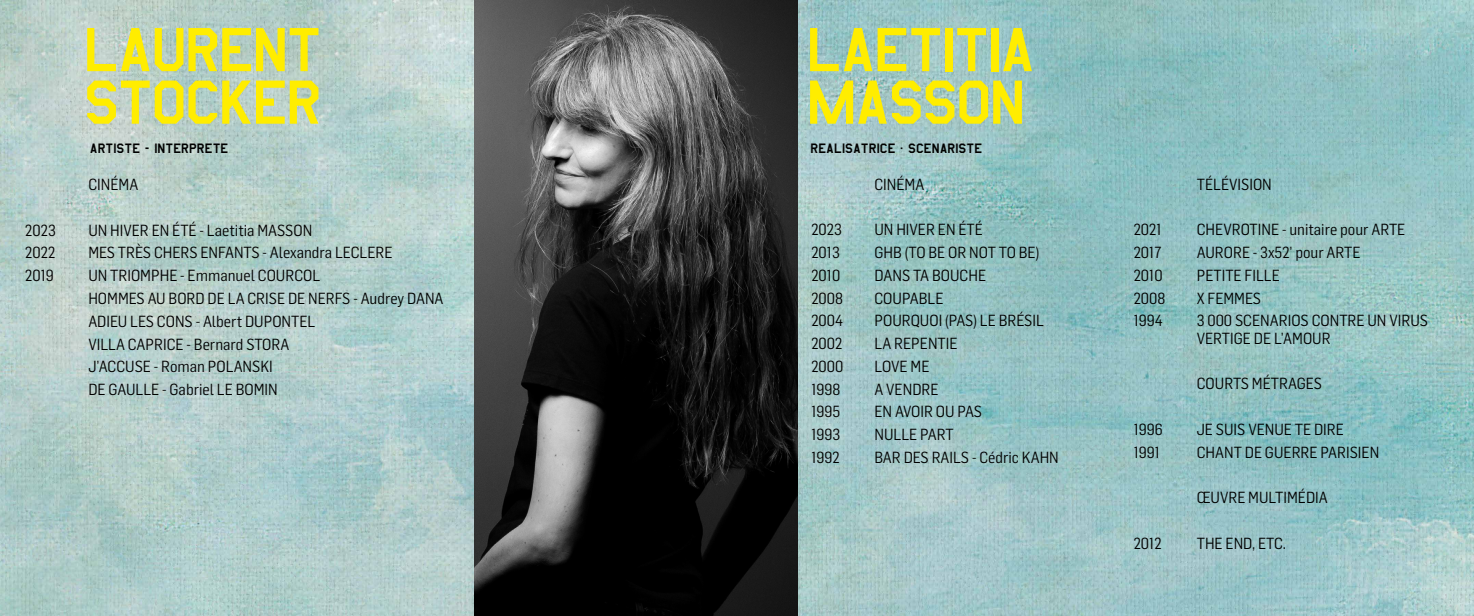
<style>
.page{position:relative;width:1474px;height:616px;background:#fff}
.page>*{position:absolute;margin:0;border:0;box-sizing:border-box;transform-origin:0 0}
.t1{font:71.75px/52.5px "Amarillo USAF";letter-spacing:-.03em;color:#ffed00}
.t2{font:15.75px/22.8px "Flama Semicondensed";color:#000}
.t3{font:15.75px "Amarillo USAF";color:#000}
</style>
<div class="page">
<img style="left:0;top:0;width:1473px;height:615px">
<img style="left:474px;top:0;width:324px;height:615px">
<h1 class="t1" style="left:84px;top:20px;width:240px">LAURENT<br>STOCKER</h1>
<h1 class="t1" style="left:806px;top:20px;width:230px">LAETITIA<br>MASSON</h1>
<p class="t3" style="left:90px;top:140px;width:140px">ARTISTE - INTERPRETE</p>
<p class="t3" style="left:810px;top:140px;width:173px">REALISATRICE – SCENARISTE</p>
<p class="t2" style="left:88px;top:172px;width:51px">CINÉMA</p>
<p class="t2" style="left:25px;top:218px;width:32px">2023</p>
<p class="t2" style="left:88px;top:218px;width:225px">UN HIVER EN ÉTÉ - Laetitia MASSON</p>
<p class="t2" style="left:25px;top:240px;width:31px">2022</p>
<p class="t2" style="left:88px;top:240px;width:306px">MES TRÈS CHERS ENFANTS - Alexandra LECLERE</p>
<p class="t2" style="left:25px;top:263px;width:30px">2019</p>
<p class="t2" style="left:88px;top:263px;width:357px">UN TRIOMPHE - Emmanuel COURCOL<br>HOMMES AU BORD DE LA CRISE DE NERFS - Audrey DANA<br>ADIEU LES CONS - Albert DUPONTEL<br>VILLA CAPRICE - Bernard STORA<br>J’ACCUSE - Roman POLANSKI<br>DE GAULLE - Gabriel LE BOMIN</p>
<p class="t2" style="left:874px;top:172px;width:51px">CINÉMA</p>
<p class="t2" style="left:811px;top:217px;width:32px">2023</p>
<p class="t2" style="left:874px;top:217px;width:110px">UN HIVER EN ÉTÉ</p>
<p class="t2" style="left:811px;top:240px;width:30px">2013</p>
<p class="t2" style="left:874px;top:240px;width:166px">GHB (TO BE OR NOT TO BE)</p>
<p class="t2" style="left:811px;top:263px;width:30px">2010</p>
<p class="t2" style="left:874px;top:263px;width:113px">DANS TA BOUCHE</p>
<p class="t2" style="left:811px;top:286px;width:33px">2008</p>
<p class="t2" style="left:874px;top:286px;width:70px">COUPABLE</p>
<p class="t2" style="left:811px;top:308px;width:33px">2004</p>
<p class="t2" style="left:874px;top:308px;width:171px">POURQUOI (PAS) LE BRÉSIL</p>
<p class="t2" style="left:811px;top:331px;width:32px">2002</p>
<p class="t2" style="left:874px;top:331px;width:85px">LA REPENTIE</p>
<p class="t2" style="left:811px;top:354px;width:33px">2000</p>
<p class="t2" style="left:874px;top:354px;width:56px">LOVE ME</p>
<p class="t2" style="left:811px;top:376px;width:30px">1998</p>
<p class="t2" style="left:874px;top:376px;width:66px">A VENDRE</p>
<p class="t2" style="left:811px;top:399px;width:30px">1995</p>
<p class="t2" style="left:874px;top:399px;width:109px">EN AVOIR OU PAS</p>
<p class="t2" style="left:811px;top:422px;width:30px">1993</p>
<p class="t2" style="left:874px;top:422px;width:81px">NULLE PART</p>
<p class="t2" style="left:811px;top:445px;width:30px">1992</p>
<p class="t2" style="left:874px;top:445px;width:186px">BAR DES RAILS - Cédric KAHN</p>
<p class="t2" style="left:1196px;top:172px;width:77px">TÉLÉVISION</p>
<p class="t2" style="left:1133px;top:217px;width:29px">2021</p>
<p class="t2" style="left:1196px;top:217px;width:210px">CHEVROTINE - unitaire pour ARTE</p>
<p class="t2" style="left:1133px;top:240px;width:29px">2017</p>
<p class="t2" style="left:1196px;top:240px;width:165px">AURORE - 3x52’ pour ARTE</p>
<p class="t2" style="left:1133px;top:263px;width:30px">2010</p>
<p class="t2" style="left:1196px;top:263px;width:85px">PETITE FILLE</p>
<p class="t2" style="left:1133px;top:285px;width:33px">2008</p>
<p class="t2" style="left:1196px;top:285px;width:66px">X FEMMES</p>
<p class="t2" style="left:1133px;top:308px;width:31px">1994</p>
<p class="t2" style="left:1196px;top:311px;width:233px;line-height:17.5px">3 000 SCENARIOS CONTRE UN VIRUS<br>VERTIGE DE L’AMOUR</p>
<p class="t2" style="left:1196px;top:371px;width:127px">COURTS MÉTRAGES</p>
<p class="t2" style="left:1133px;top:417px;width:31px">1996</p>
<p class="t2" style="left:1196px;top:417px;width:149px">JE SUIS VENUE TE DIRE</p>
<p class="t2" style="left:1133px;top:439px;width:28px">1991</p>
<p class="t2" style="left:1196px;top:439px;width:184px">CHANT DE GUERRE PARISIEN</p>
<p class="t2" style="left:1196px;top:485px;width:132px">ŒUVRE MULTIMÉDIA</p>
<p class="t2" style="left:1133px;top:530px;width:29px">2012</p>
<p class="t2" style="left:1196px;top:530px;width:91px">THE END, ETC.</p>
</div>
